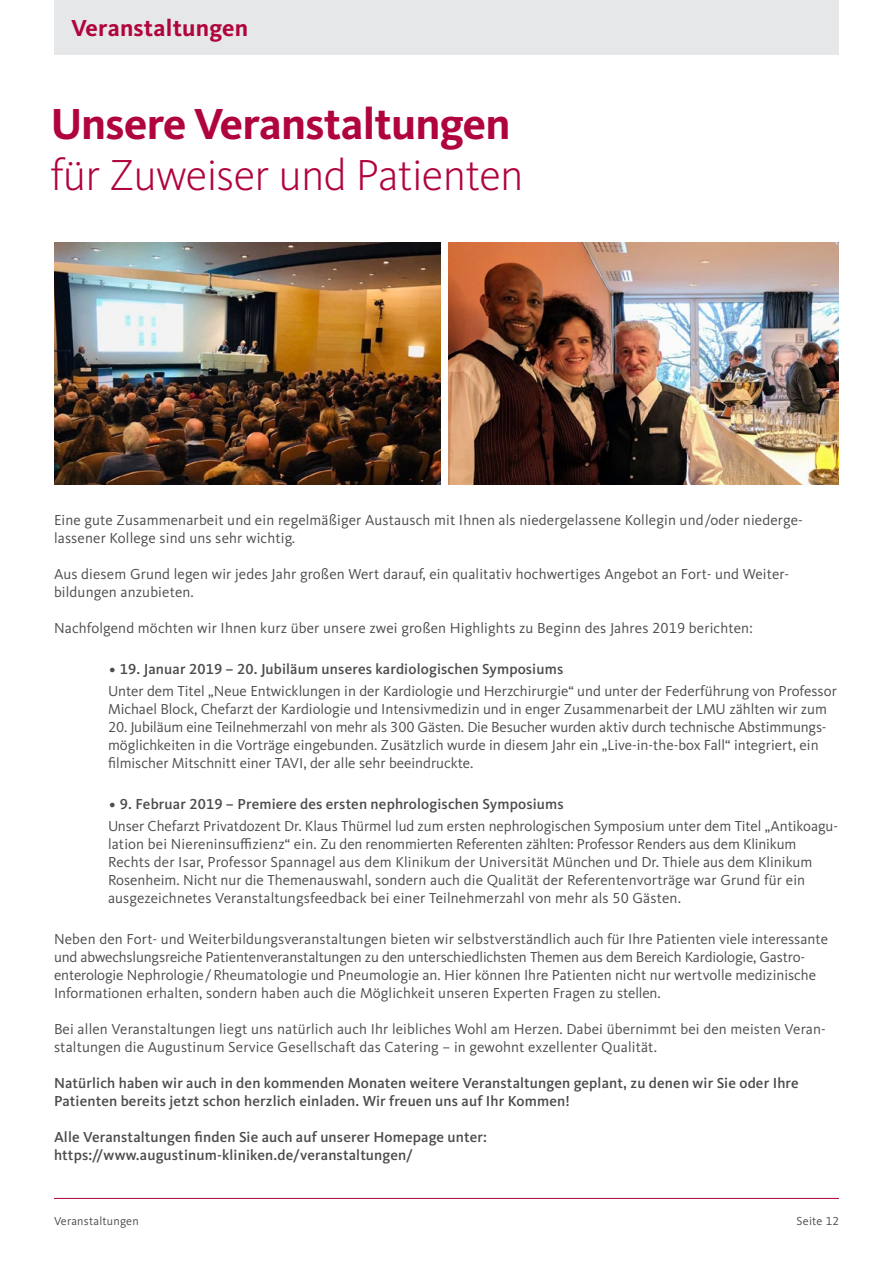
<style>
.page{position:relative;width:893px;height:1263px;background:#fff}
.page>*{position:absolute;margin:0;border:0;box-sizing:border-box;transform-origin:0 0}
.t1{font:300 45px "Kievit OT";letter-spacing:-.015em;color:#b0043d}
.t2{font:700 45px "Kievit OT";letter-spacing:-.015em;color:#b0043d}
.t3{font:700 24px "Kievit OT";letter-spacing:.01em;color:#b0043d}
.t4{font:15px/18px "Kievit OT";color:#4b4c4d}
.t5{font:500 15px/18px "Kievit OT";letter-spacing:.01em;color:#4b4c4d}
.t6{font:12px "Kievit OT";letter-spacing:.02em;color:#4b4c4d}
</style>
<div class="page">
<img style="left:54px;top:243px;width:387px;height:241px">
<img style="left:449px;top:243px;width:390px;height:241px">
<div style="left:54px;top:0;width:784px;height:54px;background:#e6e7e9"></div>
<hr style="left:54px;top:1198px;width:785px;height:1px;background:#b0043d">
<h2 class="t3" style="left:71px;top:14px;width:179px">Veranstaltungen</h2>
<h1 class="t2" style="left:51px;top:98px;width:461px">Unsere Veranstaltungen</h1>
<h1 class="t1" style="left:51px;top:150px;width:474px">für Zuweiser und Patienten</h1>
<p class="t4" style="left:54px;top:511px;width:750px">Eine gute Zusammenarbeit und ein regelmäßiger Austausch mit Ihnen als niedergelassene Kollegin und /oder niederge&shy;lassener Kollege sind uns sehr wichtig.</p>
<p class="t4" style="left:54px;top:565px;width:737px">Aus diesem Grund legen wir jedes Jahr großen Wert darauf, ein qualitativ hochwertiges Angebot an Fort- und Weiter&shy;bildungen anzubieten.</p>
<p class="t4" style="left:54px;top:619px;width:700px">Nachfolgend möchten wir Ihnen kurz über unsere zwei großen Highlights zu Beginn des Jahres 2019 berichten:</p>
<p class="t5" style="left:108px;top:660px;width:457px">∙ 19. Januar 2019 – 20. Jubiläum unseres kardiologischen Symposiums</p>
<p class="t4" style="left:108px;top:682px;width:730px">Unter dem Titel „Neue Entwicklungen in der Kardiologie und Herzchirurgie“ und unter der Federführung von Professor<br>Michael Block, Chefarzt der Kardiologie und Intensivmedizin und in enger Zusammenarbeit der LMU zählten wir zum</p>
<p class="t4" style="left:108px;top:718px;width:720px">20. Jubiläum eine Teilnehmerzahl von mehr als 300 Gästen. Die Besucher wurden aktiv durch technische Abstimmungs&shy;möglichkeiten in die Vorträge eingebunden. Zusätzlich wurde in diesem Jahr ein „Live-in-the-box Fall“ integriert, ein filmischer Mitschnitt einer TAVI, der alle sehr beeindruckte.</p>
<p class="t5" style="left:108px;top:795px;width:457px">∙ 9. Februar 2019 – Premiere des ersten nephrologischen Symposiums</p>
<p class="t4" style="left:108px;top:817px;width:732px">Unser Chefarzt Privatdozent Dr. Klaus Thürmel lud zum ersten nephrologischen Symposium unter dem Titel „Antikoagu&shy;lation bei Niereninsuffizienz“ ein. Zu den renommierten Referenten zählten: Professor Renders aus dem Klinikum Rechts der Isar, Professor Spannagel aus dem Klinikum der Universität München und Dr. Thiele aus dem Klinikum Rosenheim. Nicht nur die Themenauswahl, sondern auch die Qualität der Referentenvorträge war Grund für ein ausgezeichnetes Veranstaltungsfeedback bei einer Teilnehmerzahl von mehr als 50 Gästen.</p>
<p class="t4" style="left:54px;top:930px;width:775px">Neben den Fort- und Weiterbildungsveranstaltungen bieten wir selbstverständlich auch für Ihre Patienten viele interessante und abwechslungsreiche Patientenveranstaltungen zu den unterschiedlichsten Themen aus dem Bereich Kardiologie, Gastro&shy;enterologie Nephrologie/Rheumatologie und Pneumologie an. Hier können Ihre Patienten nicht nur wertvolle medizinische Informationen erhalten, sondern haben auch die Möglichkeit unseren Experten Fragen zu stellen.</p>
<p class="t4" style="left:54px;top:1020px;width:773px">Bei allen Veranstaltungen liegt uns natürlich auch Ihr leibliches Wohl am Herzen. Dabei übernimmt bei den meisten Veran&shy;staltungen die Augustinum Service Gesellschaft das Catering – in gewohnt exzellenter Qualität.</p>
<p class="t5" style="left:54px;top:1074px;width:746px">Natürlich haben wir auch in den kommenden Monaten weitere Veranstaltungen geplant, zu denen wir Sie oder Ihre<br>Patienten bereits jetzt schon herzlich einladen. Wir freuen uns auf Ihr Kommen!</p>
<p class="t5" style="left:54px;top:1128px;width:435px">Alle Veranstaltungen finden Sie auch auf unserer Homepage unter: https://www.augustinum-kliniken.de/veranstaltungen/</p>
<p class="t6" style="left:54px;top:1214px;width:86px">Veranstaltungen</p>
<p class="t6" style="left:797px;top:1214px;width:44px">Seite 12</p>
</div>
